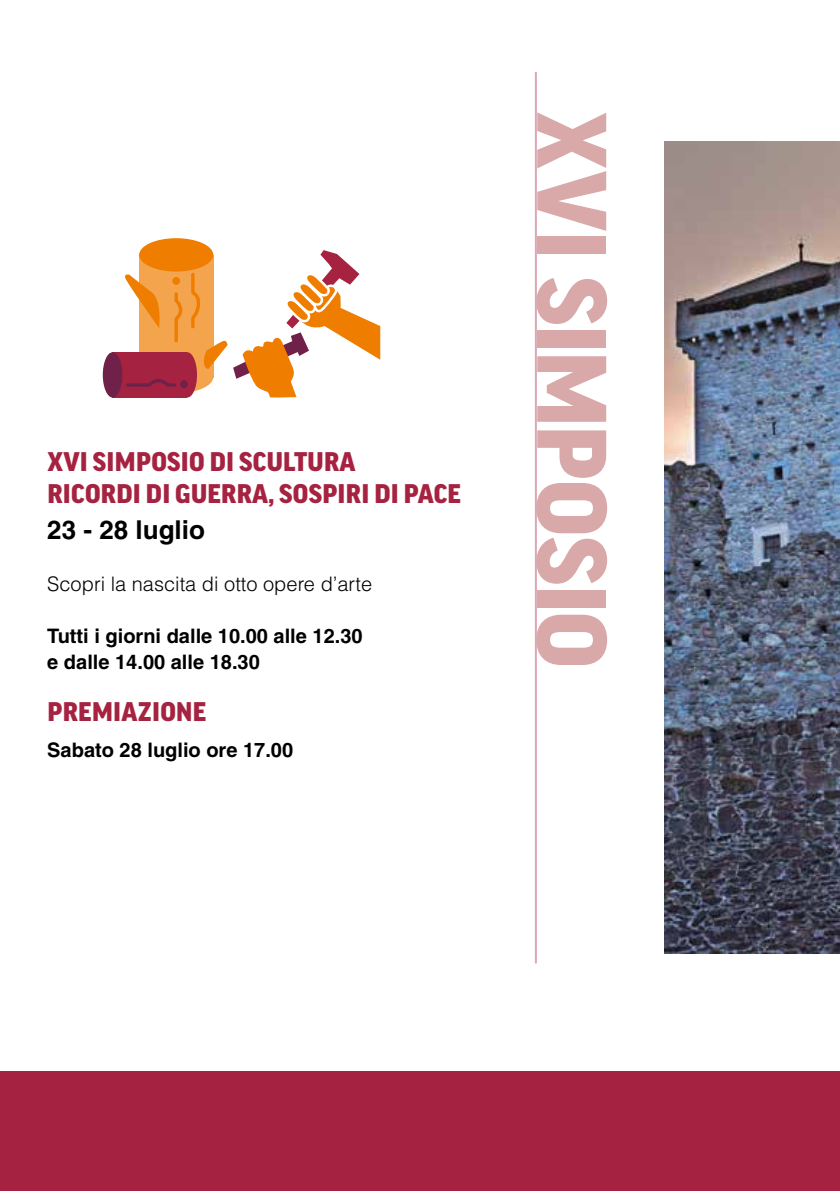
<style>
.page{position:relative;width:840px;height:1191px;background:#fff}
.page>*{position:absolute;margin:0;border:0;box-sizing:border-box;transform-origin:0 0}
.t1{font:900 95px "Good OT";letter-spacing:-.015em;color:#d9a8a8}
.t2{font:900 26px/32px "Good OT";letter-spacing:.01em;color:#a62241}
.t3{font:700 26px "Helvetica";color:#000}
.t4{font:700 20px/26px "Helvetica";color:#000}
.t5{font:300 20px "Helvetica";color:#000}
</style>
<div class="page">
<div style="left:0;top:1071px;width:839px;height:120px;background:#a62241"></div>
<hr style="left:534px;top:72px;width:2px;height:891px;background:#a62241">
<img style="left:664px;top:141px;width:175px;height:812px">
<svg style="left:139px;top:361px;width:74px;height:32px"></svg>
<div style="left:139px;top:255px;width:74px;height:122px;background:#f3a44d"></div>
<div style="left:177px;top:352px;width:20px;height:45px;background:#a62241;border-radius:50%"></div>
<div style="left:112px;top:352px;width:75px;height:45px;background:#a62241"></div>
<div style="left:103px;top:352px;width:19px;height:45px;background:#70214a;border-radius:50%"></div>
<svg style="left:125px;top:274px;width:35px;height:54px"></svg>
<svg style="left:173px;top:271px;width:54px;height:98px"></svg>
<svg style="left:126px;top:379px;width:50px;height:8px"></svg>
<div style="left:172px;top:277px;width:8px;height:8px;background:#ef7d00;border-radius:50%"></div>
<div style="left:180px;top:380px;width:8px;height:8px;background:#70214a;border-radius:50%"></div>
<div style="left:139px;top:238px;width:74px;height:33px;background:#ef7d00;border-radius:50%"></div>
<svg style="left:233px;top:250px;width:147px;height:148px"></svg>
<h2 class="t2" style="left:47px;top:446px;width:415px">XVI SIMPOSIO DI SCULTURA<br>RICORDI DI GUERRA, SOSPIRI DI PACE</h2>
<h2 class="t3" style="left:47px;top:514px;width:159px">23 - 28 luglio</h2>
<p class="t5" style="left:47px;top:571px;width:326px">Scopri la nascita di otto opere d’arte</p>
<p class="t4" style="left:47px;top:622px;width:317px">Tutti i giorni dalle 10.00 alle 12.30 e dalle 14.00 alle 18.30</p>
<h2 class="t2" style="left:47px;top:696px;width:160px">PREMIAZIONE</h2>
<p class="t4" style="left:47px;top:736px;width:247px">Sabato 28 luglio ore 17.00</p>
<h1 class="t1" style="left:622px;top:112px;width:558px;rotate:90deg">XVI SIMPOSIO</h1>
</div>
